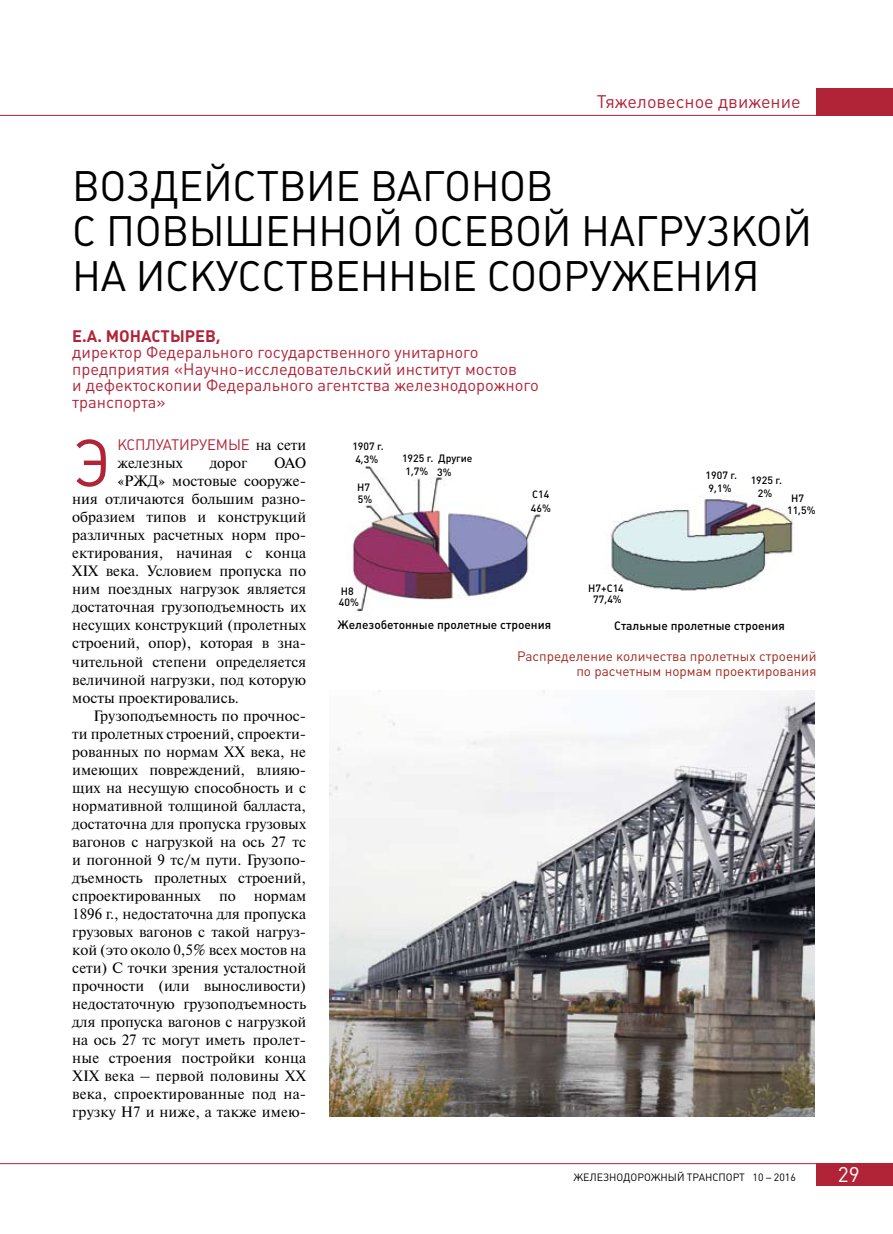
<style>
.page{position:relative;width:893px;height:1234px;background:#fff}
.page>*{position:absolute;margin:0;border:0;box-sizing:border-box;transform-origin:0 0}
.t1{font:65.55px "Plumb";color:#b12437}
.t2{font:42px "Plumb";letter-spacing:-.01em;color:#000}
.t3{font:21px "Plumb";color:#fff}
.t4{font:18px "Plumb";color:#b12437}
.t5{font:16.5px/16.5px "Plumb";color:#b12437}
.t6{font:700 16.5px "Plumb";color:#b12437}
.t7{font:15px "Newton C";color:#000}
.t8{font:15px "Plumb";letter-spacing:-.01em;color:#b12437}
.t9{font:13.5px/15px "Plumb";color:#a2291c;text-align:right}
.t10{font:500 12px "Plumb";color:#000}
.t11{font:500 10.5px/11.7px "Plumb";color:#000;text-align:center}
.t12{font:10.5px "Plumb";color:#000}
.s1{font-family:"Newton C";color:#000}
</style>
<div class="page">
<hr style="left:0;top:115px;width:893px;height:1px;background:#b12437">
<div style="left:816px;top:1162px;width:77px;height:23px;background:#b12437"></div>
<hr style="left:0;top:1162px;width:893px;height:1px;background:#b12437">
<div style="left:816px;top:88px;width:77px;height:27px;background:#b12437"></div>
<img style="left:352px;top:466px;width:442px;height:146px">
<img style="left:330px;top:690px;width:484px;height:426px">
<p class="t4" style="left:597px;top:91px;width:205px">Тяжеловесное движение</p>
<h2 class="t2" style="left:72px;top:162px;width:54px">ВОЗДЕЙСТ</h2>
<h2 class="t2" style="left:279px;top:162px;width:192px">ВИЕ ВАГОНО</h2>
<h2 class="t2" style="left:526px;top:162px;width:29px">В</h2>
<h2 class="t2" style="left:72px;top:207px;width:220px">с ПОВЫШЕННОЙ</h2>
<h2 class="t2" style="left:413px;top:207px;width:369px">ОСЕВОЙ НАГРУЗКОЙ</h2>
<h2 class="t2" style="left:72px;top:252px;width:292px">НА ИСКУССТВЕННЫЕ</h2>
<h2 class="t2" style="left:487px;top:252px;width:26px">СООР</h2>
<h2 class="t2" style="left:589px;top:252px;width:53px">УЖЕН</h2>
<h2 class="t2" style="left:703px;top:252px;width:58px">ИЯ</h2>
<p class="t6" style="left:72px;top:326px;width:150px">Е.А. МОНАСТЫРЕВ,</p>
<p class="t5" style="left:72px;top:344px;width:468px">директор Федерального государственного унитарного предприятия «Н аучно-исследовательский институт мостов<br>и дефектоскопии Федерального агентства железнодорожного транспорта»</p>
<h1 class="t1" style="left:72px;top:425px;width:40px">Э</h1>
<p class="t8" style="left:117px;top:436px;width:190px">ксплуати руемые <span class="s1">на сети</span></p>
<p class="t11" style="left:352px;top:440px;width:33px">1907 г.</p>
<p class="t11" style="left:402px;top:452px;width:72px">1925 г. Другие</p>
<p class="t11" style="left:355px;top:453px;width:24px">4,3%</p>
<p class="t7" style="left:117px;top:455px;width:67px">железных</p>
<p class="t7" style="left:210px;top:455px;width:39px">дорог</p>
<p class="t7" style="left:274px;top:455px;width:33px">ОАО</p>
<p class="t7" style="left:117px;top:473px;width:190px">«РЖД» мостовые сооруже-</p>
<p class="t7" style="left:72px;top:491px;width:235px">ния отличаются большим разно-</p>
<p class="t7" style="left:72px;top:509px;width:235px">образием типов и конструкций</p>
<p class="t7" style="left:72px;top:527px;width:235px">различных расчетных норм про-</p>
<p class="t7" style="left:72px;top:545px;width:235px">ектирования, начиная с конца</p>
<p class="t7" style="left:72px;top:563px;width:235px">XIX века. Условием пропуска по</p>
<p class="t7" style="left:72px;top:581px;width:235px">ним поездных нагрузок является</p>
<p class="t7" style="left:72px;top:599px;width:235px">достаточная грузоподъемность их</p>
<p class="t7" style="left:72px;top:617px;width:235px">несущих конструкций (пролетных</p>
<p class="t7" style="left:72px;top:635px;width:235px">строений, опор), которая в зна-</p>
<p class="t7" style="left:72px;top:653px;width:235px">чительной степени определяется</p>
<p class="t7" style="left:72px;top:671px;width:235px">величиной нагрузки, под которую</p>
<p class="t7" style="left:72px;top:689px;width:168px">мосты проектировались.</p>
<p class="t7" style="left:94px;top:707px;width:214px">Грузоподъемность по прочнос-</p>
<p class="t7" style="left:72px;top:725px;width:235px">ти пролетных строений, спроекти-</p>
<p class="t7" style="left:72px;top:743px;width:235px">рованных по нормам ХХ века, не</p>
<p class="t7" style="left:72px;top:761px;width:235px">имеющих повреждений, влияю-</p>
<p class="t7" style="left:72px;top:779px;width:235px">щих на несущую способность и с</p>
<p class="t7" style="left:72px;top:797px;width:235px">нормативной толщиной балласта,</p>
<p class="t7" style="left:72px;top:815px;width:235px">достаточна для пропуска грузовых</p>
<p class="t7" style="left:72px;top:833px;width:235px">вагонов с нагрузкой на ось 27 тс</p>
<p class="t7" style="left:72px;top:851px;width:235px">и погонной 9 тс/м пути. Грузопо-</p>
<p class="t7" style="left:72px;top:869px;width:235px">дъемность пролетных строений,</p>
<p class="t7" style="left:72px;top:887px;width:235px">спроектированных по нормам</p>
<p class="t7" style="left:72px;top:905px;width:235px">1896 г., недостаточна для пропуска</p>
<p class="t7" style="left:72px;top:923px;width:235px">грузовых вагонов с такой нагруз-</p>
<p class="t7" style="left:72px;top:941px;width:235px">кой (это около 0,5% всех мостов на</p>
<p class="t7" style="left:72px;top:959px;width:235px">сети) С точки зрения усталостной</p>
<p class="t7" style="left:72px;top:977px;width:235px">прочности (или выносливости)</p>
<p class="t7" style="left:72px;top:995px;width:235px">недостаточную грузоподъемность</p>
<p class="t7" style="left:72px;top:1013px;width:235px">для пропуска вагонов с нагрузкой</p>
<p class="t7" style="left:72px;top:1031px;width:235px">на ось 27 тс могут иметь пролет-</p>
<p class="t7" style="left:72px;top:1049px;width:235px">ные строения постройки конца</p>
<p class="t7" style="left:72px;top:1067px;width:235px">ХIX века – первой половины ХХ</p>
<p class="t7" style="left:72px;top:1085px;width:235px">века, спроектированные под на-</p>
<p class="t7" style="left:72px;top:1103px;width:235px">грузку Н7 и ниже, а также имею-</p>
<p class="t11" style="left:405px;top:465px;width:48px">1,7% 3%</p>
<p class="t11" style="left:706px;top:469px;width:33px">1907 г.</p>
<p class="t11" style="left:751px;top:474px;width:33px">1925 г.</p>
<p class="t11" style="left:357px;top:481px;width:14px">Н7</p>
<p class="t11" style="left:709px;top:482px;width:24px">9,1%</p>
<p class="t11" style="left:758px;top:487px;width:16px">2%</p>
<p class="t11" style="left:532px;top:488px;width:19px">С14</p>
<p class="t11" style="left:791px;top:492px;width:14px">Н7</p>
<p class="t11" style="left:358px;top:493px;width:16px">5%</p>
<p class="t11" style="left:531px;top:502px;width:22px">46%</p>
<p class="t11" style="left:787px;top:504px;width:30px">11,5%</p>
<p class="t11" style="left:588px;top:581px;width:37px">Н7+С14<br>77,4%</p>
<p class="t11" style="left:341px;top:585px;width:14px">Н8</p>
<p class="t11" style="left:339px;top:596px;width:22px">40%</p>
<p class="t10" style="left:338px;top:618px;width:215px">Железобетонные пролетные строения</p>
<p class="t10" style="left:614px;top:618px;width:172px">Стальные пролетные строения</p>
<p class="t9" style="left:517px;top:648px;width:301px">Распределение количества пролетных строений по расчетным нормам проектирования</p>
<p class="t12" style="left:573px;top:1171px;width:224px">железнодорожный транспорт 10 – 2016</p>
<h3 class="t3" style="left:838px;top:1162px;width:23px">29</h3>
</div>
